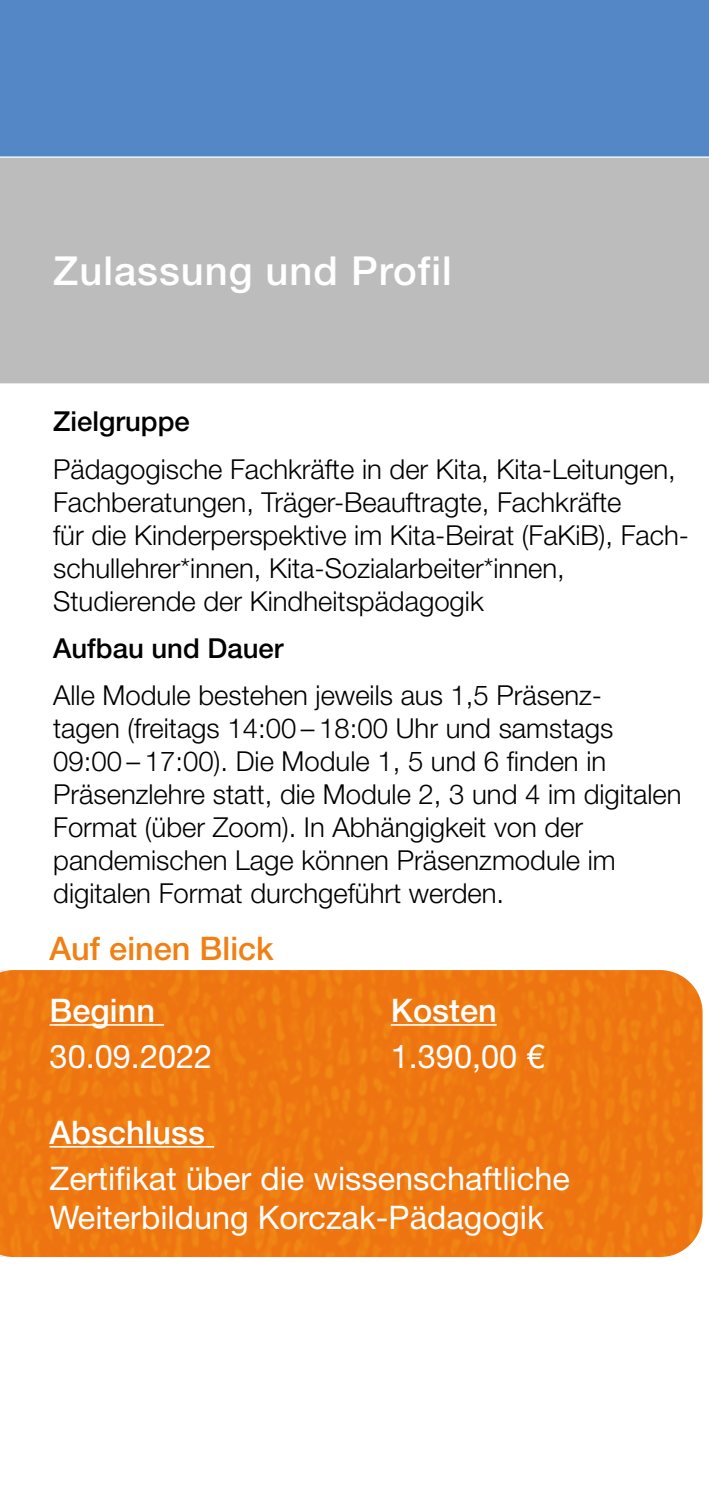
<style>
.page{position:relative;width:709px;height:1489px;background:#fff}
.page>*{position:absolute;margin:0;border:0;box-sizing:border-box;transform-origin:0 0}
.t1{font:500 40px "Helvetica Neue LT Std";letter-spacing:.025em;color:#fff}
.t2{font:32.5px/39px "Helvetica Neue LT Std";color:#fff}
.t3{font:500 32.5px "Helvetica Neue LT Std";color:#fff}
.t4{font:500 32.5px "Helvetica Neue LT Std";color:#f08013}
.t5{font:300 27.5px/33px "Helvetica Neue LT Std";color:#000}
.t6{font:500 27.5px "Helvetica Neue LT Std";color:#000}
</style>
<div class="page">
<div style="left:0;top:157px;width:709px;height:227px;background:#bcbcbc"></div>
<div style="left:0;top:0;width:709px;height:157px;background:#5387c5"></div>
<svg style="left:0;top:970px;width:702px;height:286px;fill:#ef7611"></svg>
<hr style="left:50px;top:1145px;width:164px;height:2px;background:#fff">
<hr style="left:50px;top:1024px;width:114px;height:1px;background:#fff">
<hr style="left:391px;top:1024px;width:106px;height:1px;background:#fff">
<hr style="left:0;top:156px;width:709px;height:2px;background:#fff">
<hr style="left:0;top:383px;width:709px;height:2px;background:#fff">
<h1 class="t1" style="left:53px;top:247px;width:400px">Zulassung und Profil</h1>
<p class="t6" style="left:53px;top:405px;width:138px">Zielgruppe</p>
<p class="t5" style="left:53px;top:451px;width:637px">Pädagogische Fachkräfte in der Kita, Kita-Leitungen, Fachberatungen, Träger-Beauftragte, Fachkräfte<br>für die Kinderperspektive im Kita-Beirat (FaKiB), Fach&shy;schullehrer*innen, Kita-Sozialarbeiter*innen, Studierende der Kindheitspädagogik</p>
<p class="t6" style="left:53px;top:631px;width:232px">Aufbau und Dauer</p>
<p class="t5" style="left:53px;top:678px;width:630px">Alle Module bestehen jeweils aus 1,5 Präsenz-<br>tagen (freitags 14:00 – 18:00 Uhr und samstags 09:00 – 17:00). Die Module 1, 5 und 6 finden in Präsenzlehre statt, die Module 2, 3 und 4 im digitalen Format (über Zoom). In Abhängigkeit von der pandemischen Lage können Präsenzmodule im digitalen Format durchgeführt werden.</p>
<p class="t4" style="left:50px;top:929px;width:225px">Auf einen Blick</p>
<p class="t3" style="left:50px;top:990px;width:107px">Beginn</p>
<p class="t2" style="left:50px;top:1036px;width:164px">30.09.2022</p>
<p class="t3" style="left:391px;top:990px;width:107px">Kosten</p>
<p class="t2" style="left:391px;top:1036px;width:155px">1.390,00 €</p>
<p class="t3" style="left:50px;top:1112px;width:157px">Abschluss</p>
<p class="t2" style="left:50px;top:1158px;width:521px">Zertifikat über die wissenschaftliche<br>Weiterbildung Korczak-Pädagogik</p>
</div>
